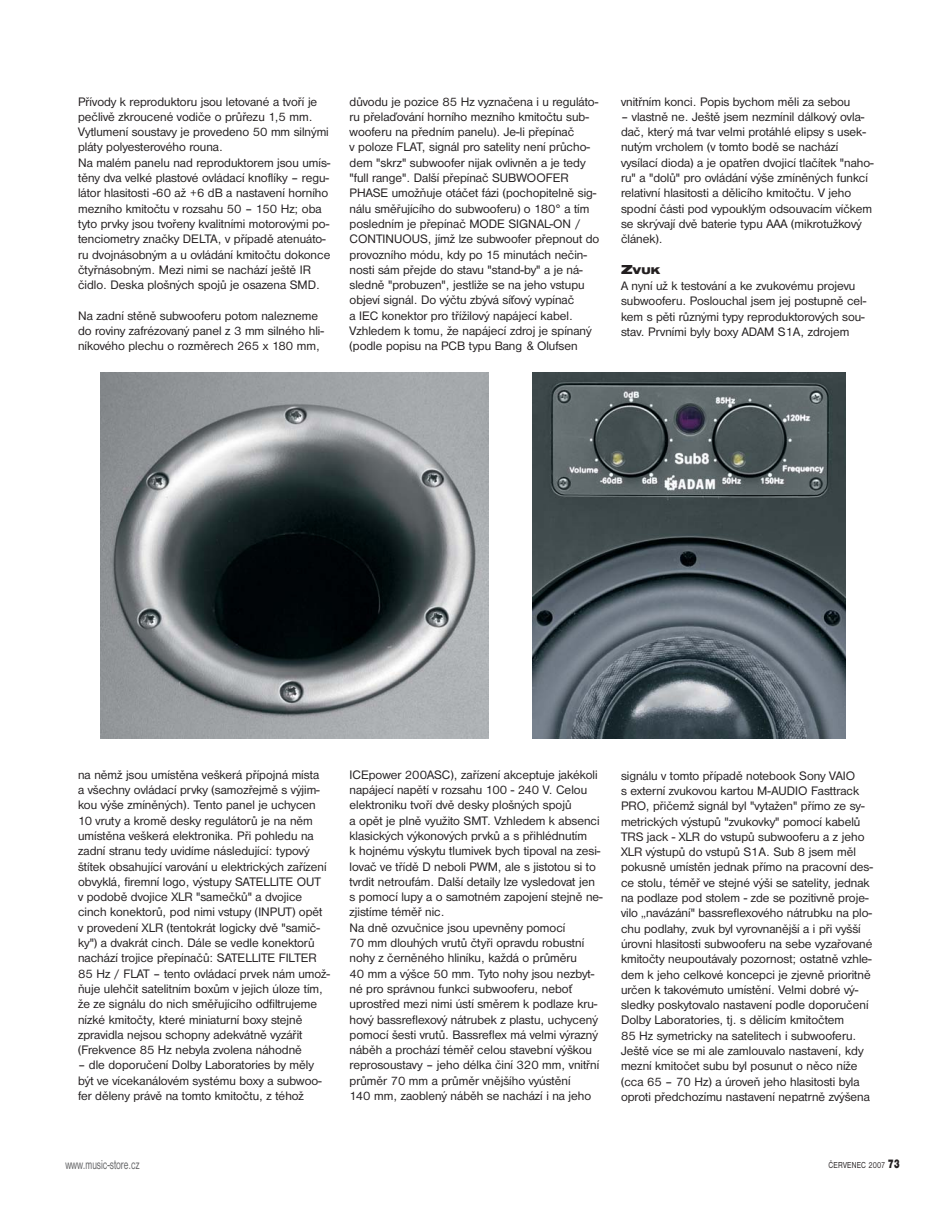
<style>
.page{position:relative;width:939px;height:1215px;background:#fff}
.page>*{position:absolute;margin:0;border:0;box-sizing:border-box;transform-origin:0 0}
.t1{font:13.5px "Nimbus San DCE";color:#636466;scale:.67 1}
.t2{font:12.75px/15.3px "Nimbus San DCE";color:#231f20}
.t3{font:10.2px "Nimbus San DCE Blac Exte";color:#231f20}
.t4{font:9px "Nimbus San DCE";letter-spacing:.03em;color:#231f20;scale:.8 1}
.s1{font-size:13.5px}
.s2{font-family:"Nimbus San DCE Blac";font-size:12.6px}
</style>
<div class="page">
<svg style="left:100px;top:372px;width:746px;height:367px;background:#6e7579"></svg>
<p class="t2" style="left:78px;top:95px;width:254px">Přívody k reproduktoru jsou letované a tvoří je pečlivě zkroucené vodiče o průřezu 1,5 mm.<br>Vytlumení soustavy je provedeno 50 mm silnými pláty polyesterového rouna.<br>Na malém panelu nad reproduktorem jsou umís&shy;těny dva velké plastové ovládací knoflíky – regu&shy;látor hlasitosti -60 až +6 dB a nastavení horního mezního kmitočtu v rozsahu 50 – 150 Hz; oba tyto prvky jsou tvořeny kvalitními motorovými po&shy;tenciometry značky DELTA, v případě atenuáto&shy;ru dvojnásobným a u ovládání kmitočtu dokonce čtyřnásobným. Mezi nimi se nachází ještě IR čidlo. Deska plošných spojů je osazena SMD.</p>
<p class="t2" style="left:78px;top:309px;width:247px">Na zadní stěně subwooferu potom nalezneme do roviny zafrézovaný panel z 3 mm silného hli&shy;níkového plechu o rozměrech 265 x 180 mm,</p>
<p class="t2" style="left:350px;top:95px;width:251px">důvodu je pozice 85 Hz vyznačena i u reguláto&shy;ru přelaďování horního mezního kmitočtu sub&shy;wooferu na předním panelu). Je-li přepínač<br>v poloze FLAT, signál pro satelity není průcho&shy;dem "skrz" subwoofer nijak ovlivněn a je tedy "full range". Další přepínač SUBWOOFER PHASE umožňuje otáčet fázi (pochopitelně sig&shy;nálu směřujícího do subwooferu) o 180° a tím posledním je přepínač MODE SIGNAL-ON / CONTINUOUS, jímž lze subwoofer přepnout do provozního módu, kdy po 15 minutách nečin&shy;nosti sám přejde do stavu "stand-by" a je ná&shy;sledně "probuzen", jestliže se na jeho vstupu objeví signál. Do výčtu zbývá síťový vypínač<br>a IEC konektor pro třížilový napájecí kabel.<br>Vzhledem k tomu, že napájecí zdroj je spínaný (podle popisu na PCB typu Bang &amp; Olufsen</p>
<p class="t2" style="left:621px;top:95px;width:231px">vnitřním konci. Popis bychom měli za sebou</p>
<p class="t2" style="left:621px;top:110px;width:254px">– vlastně ne. Ještě jsem nezmínil dálkový ovla&shy;dač, který má tvar velmi protáhlé elipsy s usek&shy;nutým vrcholem (v tomto bodě se nachází vysílací dioda) a je opatřen dvojicí tlačítek "naho&shy;ru" a "dolů" pro ovládání výše zmíněných funkcí relativní hlasitosti a dělicího kmitočtu. V jeho spodní části pod vypouklým odsouvacím víčkem se skrývají dvě baterie typu AAA (mikrotužkový článek).</p>
<p class="t3" style="left:621px;top:267px;width:41px"><span class="s1">Z</span>VUK</p>
<p class="t2" style="left:621px;top:279px;width:247px">A nyní už k testování a ke zvukovému projevu subwooferu. Poslouchal jsem jej postupně cel&shy;kem s pěti různými typy reproduktorových sou&shy;stav. Prvními byly boxy ADAM S1A, zdrojem</p>
<p class="t2" style="left:78px;top:768px;width:254px">na němž jsou umístěna veškerá přípojná místa<br>a všechny ovládací prvky (samozřejmě s výjim&shy;kou výše zmíněných). Tento panel je uchycen 10 vruty a kromě desky regulátorů je na něm umístěna veškerá elektronika. Při pohledu na zadní stranu tedy uvidíme následující: typový štítek obsahující varování u elektrických zařízení obvyklá, firemní logo, výstupy SATELLITE OUT<br>v podobě dvojice XLR "samečků" a dvojice cinch konektorů, pod nimi vstupy (INPUT) opět v provedení XLR (tentokrát logicky dvě "samič&shy;ky") a dvakrát cinch. Dále se vedle konektorů nachází trojice přepínačů: SATELLITE FILTER 85 Hz / FLAT – tento ovládací prvek nám umož&shy;ňuje ulehčit satelitním boxům v jejich úloze tím, že ze signálu do nich směřujícího odfiltrujeme nízké kmitočty, které miniaturní boxy stejně zpravidla nejsou schopny adekvátně vyzářit (Frekvence 85 Hz nebyla zvolena náhodně</p>
<p class="t2" style="left:78px;top:1059px;width:245px">– dle doporučení Dolby Laboratories by měly být ve vícekanálovém systému boxy a subwoo&shy;fer děleny právě na tomto kmitočtu, z téhož</p>
<p class="t2" style="left:350px;top:768px;width:255px">ICEpower 200ASC), zařízení akceptuje jakékoli napájecí napětí v rozsahu 100 - 240 V. Celou elektroniku tvoří dvě desky plošných spojů<br>a opět je plně využito SMT. Vzhledem k absenci klasických výkonových prvků a s přihlédnutím<br>k hojnému výskytu tlumivek bych tipoval na zesi&shy;lovač ve třídě D neboli PWM, ale s jistotou si to tvrdit netroufám. Další detaily lze vysledovat jen s pomocí lupy a o samotném zapojení stejně ne&shy;zjistíme téměř nic.<br>Na dně ozvučnice jsou upevněny pomocí<br>70 mm dlouhých vrutů čtyři opravdu robustní nohy z černěného hliníku, každá o průměru<br>40 mm a výšce 50 mm. Tyto nohy jsou nezbyt&shy;né pro správnou funkci subwooferu, neboť uprostřed mezi nimi ústí směrem k podlaze kru&shy;hový bassreflexový nátrubek z plastu, uchycený pomocí šesti vrutů. Bassreflex má velmi výrazný náběh a prochází téměř celou stavební výškou reprosoustavy – jeho délka činí 320 mm, vnitřní průměr 70 mm a průměr vnějšího vyústění<br>140 mm, zaoblený náběh se nachází i na jeho</p>
<p class="t2" style="left:621px;top:769px;width:253px">signálu v tomto případě notebook Sony VAIO<br>s externí zvukovou kartou M-AUDIO Fasttrack PRO, přičemž signál byl "vytažen" přímo ze sy&shy;metrických výstupů "zvukovky" pomocí kabelů TRS jack - XLR do vstupů subwooferu a z jeho XLR výstupů do vstupů S1A. Sub 8 jsem měl pokusně umístěn jednak přímo na pracovní des&shy;ce stolu, téměř ve stejné výši se satelity, jednak na podlaze pod stolem - zde se pozitivně proje&shy;vilo „navázání" bassreflexového nátrubku na plo&shy;chu podlahy, zvuk byl vyrovnanější a i při vyšší úrovni hlasitosti subwooferu na sebe vyzařované kmitočty neupoutávaly pozornost; ostatně vzhle&shy;dem k jeho celkové koncepci je zjevně prioritně určen k takovémuto umístění. Velmi dobré vý&shy;sledky poskytovalo nastavení podle doporučení Dolby Laboratories, tj. s dělicím kmitočtem<br>85 Hz symetricky na satelitech i subwooferu.<br>Ještě více se mi ale zamlouvalo nastavení, kdy mezní kmitočet subu byl posunut o něco níže (cca 65 – 70 Hz) a úroveň jeho hlasitosti byla oproti předchozímu nastavení nepatrně zvýšena</p>
<p class="t1" style="left:65px;top:1159px;width:112px">www.music-store.cz</p>
<p class="t4" style="left:829px;top:1162px;width:91px">ČERVENEC 2007 <span class="s2">73</span></p>
</div>
